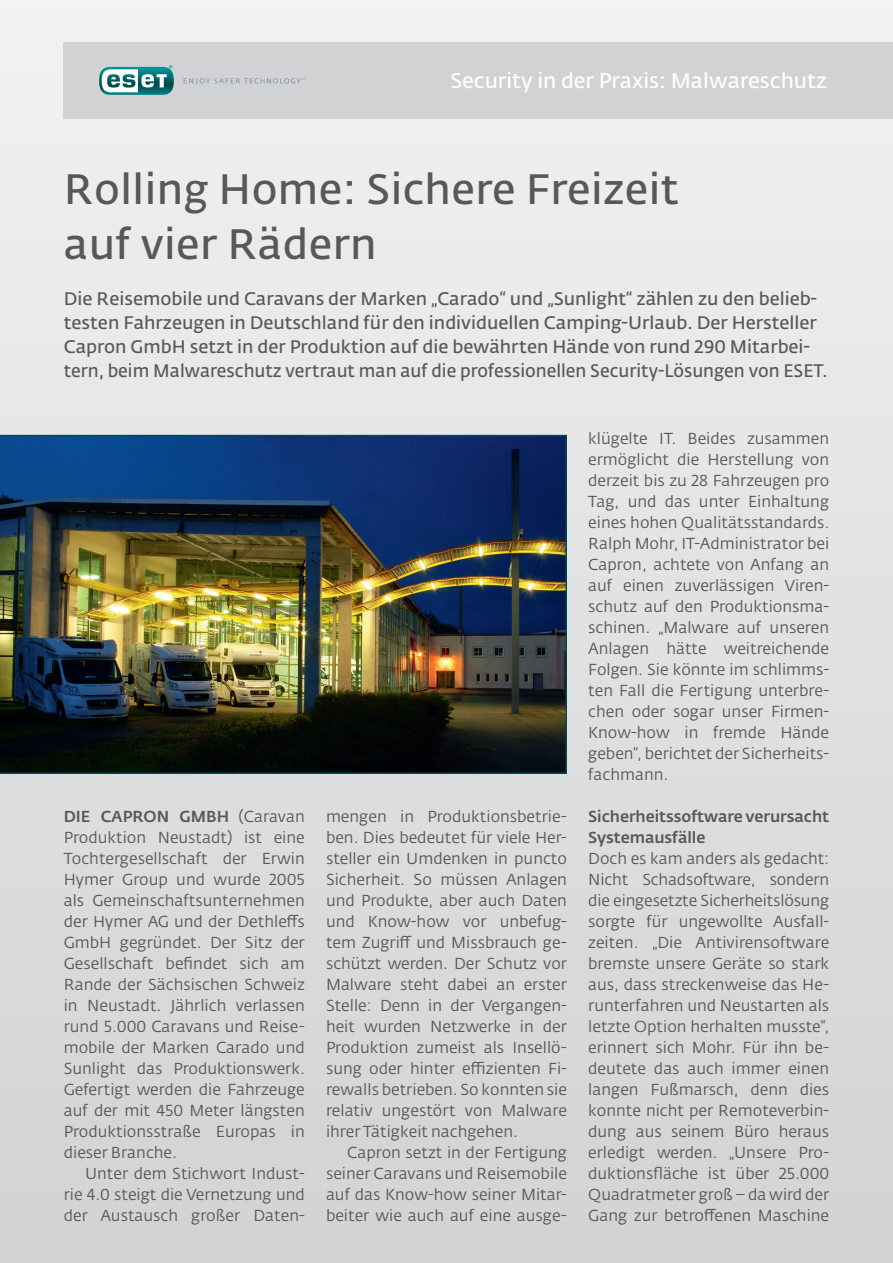
<style>
.page{position:relative;width:893px;height:1263px;background:#fff}
.page>*{position:absolute;margin:0;border:0;box-sizing:border-box;transform-origin:0 0}
.t1{font:600 42px/55.8px "Fedra Sans Alt Pro";letter-spacing:.01em;color:#57585a}
.t2{font:600 21px "Fedra Sans Alt Pro";color:#fff}
.t3{font:600 18px/24px "Fedra Sans Alt Pro";color:#57585a}
.t4{font:15.75px/21px "Fedra Sans Alt Pro";color:#57585a;text-align:justify}
.t5{font:500 15.75px/21px "Fedra Sans Alt Pro";letter-spacing:-.005em;color:#57585a}
.s1{font-weight:500}
</style>
<div class="page">
<div style="left:0;top:0;width:893px;height:1263px;background:linear-gradient(to bottom,#f1f2f3,#d1d2d4)"></div>
<div style="left:64px;top:42px;width:829px;height:76px;background:#d1d2d4"></div>
<svg style="left:184px;top:78px;width:121px;height:7px"></svg>
<svg style="left:99px;top:65px;width:75px;height:30px;background:#6daaac"></svg>
<img style="left:0;top:435px;width:567px;height:339px">
<h2 class="t2" style="left:450px;top:68px;width:378px">Security in der Praxis: Malwareschutz</h2>
<h1 class="t1" style="left:64px;top:161px;width:617px">Rolling Home: Sichere Freizeit auf vier Rädern</h1>
<p class="t3" style="left:64px;top:287px;width:765px">Die Reisemobile und Caravans der Marken „Carado“ und „Sunlight“ zählen zu den belieb&shy;testen Fahrzeugen in Deutschland für den individuellen Camping-Urlaub. Der Hersteller Capron GmbH setzt in der Produktion auf die bewährten Hände von rund 290 Mitarbei&shy;tern, beim Malwareschutz vertraut man auf die professionellen Security-Lösungen von ESET.</p>
<p class="t4" style="left:64px;top:806px;width:243px"><span class="s1">DIE CAPRON GMBH</span> (Caravan Produktion Neustadt) ist eine Tochtergesellschaft der Erwin Hymer Group und wurde 2005 als Gemeinschaftsunternehmen der Hymer AG und der Dethleffs GmbH gegründet. Der Sitz der Gesellschaft befindet sich am Rande der Sächsischen Schweiz in Neustadt. Jährlich verlassen rund 5.000 Caravans und Reise&shy;mobile der Marken Carado und Sunlight das Produktionswerk.<br>Gefertigt werden die Fahrzeuge auf der mit 450 Meter längsten Produktionsstraße Europas in dieser Branche.</p>
<p class="t4" style="left:64px;top:1163px;width:243px;text-indent:21px">Unter dem Stichwort Indust&shy;rie 4.0 steigt die Vernetzung und der Austausch großer Daten-</p>
<p class="t4" style="left:326px;top:806px;width:242px">mengen in Produktionsbetrie&shy;ben. Dies bedeutet für viele Her&shy;steller ein Umdenken in puncto Sicherheit. So müssen Anlagen und Produkte, aber auch Daten und Know-how vor unbefug&shy;tem Zugriff und Missbrauch ge&shy;schützt werden. Der Schutz vor Malware steht dabei an erster Stelle: Denn in der Vergangen&shy;heit wurden Netzwerke in der Produktion zumeist als Insellö&shy;sung oder hinter effizienten Fi&shy;rewalls betrieben. So konnten sie relativ ungestört von Malware ihrer Tätigkeit nachgehen.</p>
<p class="t4" style="left:326px;top:1142px;width:242px;text-indent:21px">Capron setzt in der Fertigung seiner Caravans und Reisemobile auf das Know-how seiner Mitar&shy;beiter wie auch auf eine ausge-</p>
<p class="t4" style="left:588px;top:428px;width:243px">klügelte IT. Beides zusammen ermöglicht die Herstellung von derzeit bis zu 28 Fahrzeugen pro Tag, und das unter Einhaltung eines hohen Qualitätsstandards.<br>Ralph Mohr, IT-Administrator bei Capron, achtete von Anfang an auf einen zuverlässigen Viren&shy;schutz auf den Produktionsma&shy;schinen. „Malware auf unseren Anlagen hätte weitreichende Folgen. Sie könnte im schlimms&shy;ten Fall die Fertigung unterbre&shy;chen oder sogar unser Firmen-Know-how in fremde Hände geben“, berichtet der Sicherheits&shy;fachmann.</p>
<p class="t5" style="left:588px;top:806px;width:242px">Sicherheitssoftware verursacht<br>Systemausfälle</p>
<p class="t4" style="left:588px;top:848px;width:243px">Doch es kam anders als gedacht:<br>Nicht Schadsoftware, sondern die eingesetzte Sicherheitslösung sorgte für ungewollte Ausfall&shy;zeiten. „Die Antivirensoftware bremste unsere Geräte so stark aus, dass streckenweise das He&shy;runterfahren und Neustarten als letzte Option herhalten musste“, erinnert sich Mohr. Für ihn be&shy;deutete das auch immer einen langen Fußmarsch, denn dies konnte nicht per Remoteverbin&shy;dung aus seinem Büro heraus erledigt werden. „Unsere Pro&shy;duktionsfläche ist über 25.000<br>Quadratmeter groß – da wird der Gang zur betroffenen Maschine</p>
</div>
